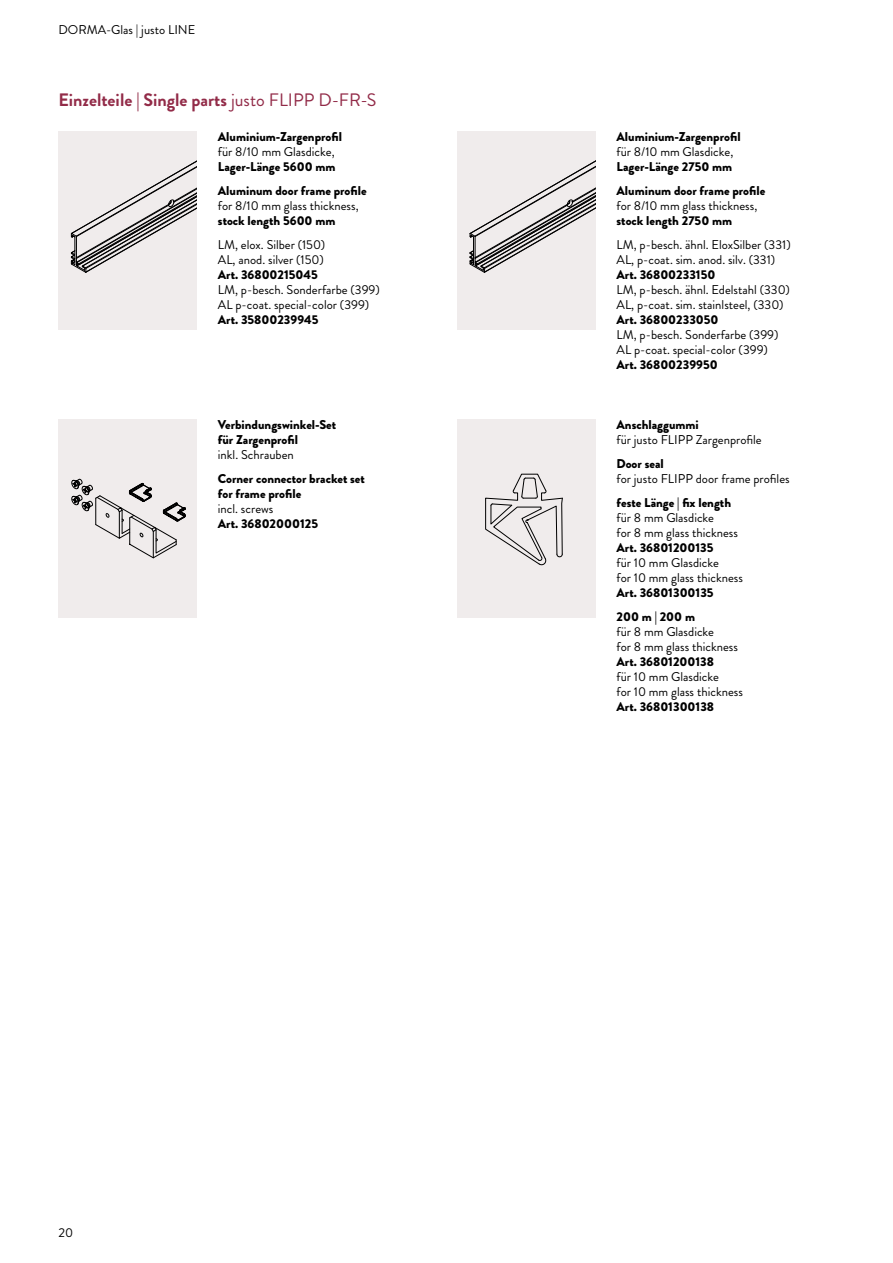
<style>
.page{position:relative;width:893px;height:1263px;background:#fff}
.page>*{position:absolute;margin:0;border:0;box-sizing:border-box;transform-origin:0 0}
.t1{font:700 18px "Brandon Grotesque";color:#922b48}
.t2{font:12.75px/15px "Brandon Grotesque";color:#000}
.t3{font:900 12.75px/24px "Brandon Grotesque";color:#000}
.s1{font-weight:400}
</style>
<div class="page">
<div style="left:58px;top:420px;width:139px;height:198px;background:#f0ecec"></div>
<svg style="left:72px;top:479px;width:114px;height:79px"></svg>
<div style="left:457px;top:420px;width:138px;height:198px;background:#f0ecec"></div>
<svg style="left:486px;top:474px;width:77px;height:91px"></svg>
<div style="left:58px;top:132px;width:139px;height:198px;background:#f0ecec"></div>
<svg style="left:71px;top:160px;width:126px;height:113px"></svg>
<div style="left:457px;top:132px;width:138px;height:198px;background:#f0ecec"></div>
<svg style="left:470px;top:160px;width:125px;height:113px"></svg>
<p class="t2" style="left:58px;top:23px;width:138px">DORMA-Glas | justo LINE</p>
<h1 class="t1" style="left:58px;top:92px;width:320px">Einzelteile | Single parts <span class="s1">justo FLIPP D-FR-S</span></h1>
<p class="t3" style="left:218px;top:126px;width:126px">Aluminium-Zargenprofil</p>
<p class="t2" style="left:218px;top:144px;width:118px">für 8/10 mm Glasdicke,</p>
<p class="t3" style="left:218px;top:156px;width:150px">Lager-Länge 5600 mm<br>Aluminum door frame profile</p>
<p class="t2" style="left:218px;top:198px;width:142px">for 8/10 mm glass thickness,</p>
<p class="t3" style="left:218px;top:210px;width:119px">stock length 5600 mm</p>
<p class="t2" style="left:218px;top:237px;width:109px">LM, elox. Silber (150)<br>AL, anod. silver (150)</p>
<p class="t3" style="left:218px;top:264px;width:101px">Art. 36800215045</p>
<p class="t2" style="left:218px;top:282px;width:163px">LM, p-besch. Sonderfarbe (399)<br>AL p-coat. special-color (399)</p>
<p class="t3" style="left:218px;top:309px;width:102px">Art. 35800239945</p>
<p class="t3" style="left:218px;top:418px;width:120px;line-height:15px">Verbindungswinkel-Set für Zargenprofil</p>
<p class="t2" style="left:218px;top:447px;width:77px">inkl. Schrauben</p>
<p class="t3" style="left:218px;top:472px;width:149px;line-height:15px">Corner connector bracket set for frame profile</p>
<p class="t2" style="left:218px;top:501px;width:57px">incl. screws</p>
<p class="t3" style="left:218px;top:513px;width:102px">Art. 36802000125</p>
<p class="t2" style="left:58px;top:1226px;width:16px">20</p>
<p class="t3" style="left:617px;top:126px;width:126px">Aluminium-Zargenprofil</p>
<p class="t2" style="left:617px;top:144px;width:118px">für 8/10 mm Glasdicke,</p>
<p class="t3" style="left:617px;top:156px;width:150px">Lager-Länge 2750 mm<br>Aluminum door frame profile</p>
<p class="t2" style="left:617px;top:198px;width:142px">for 8/10 mm glass thickness,</p>
<p class="t3" style="left:617px;top:210px;width:117px">stock length 2750 mm</p>
<p class="t2" style="left:617px;top:237px;width:176px">LM, p-besch. ähnl. EloxSilber (331)<br>AL, p-coat. sim. anod. silv. (331)</p>
<p class="t3" style="left:617px;top:264px;width:100px">Art. 36800233150</p>
<p class="t2" style="left:617px;top:282px;width:175px">LM, p-besch. ähnl. Edelstahl (330)<br>AL, p-coat. sim. stainlsteel, (330)</p>
<p class="t3" style="left:617px;top:309px;width:103px">Art. 36800233050</p>
<p class="t2" style="left:617px;top:327px;width:163px">LM, p-besch. Sonderfarbe (399)<br>AL p-coat. special-color (399)</p>
<p class="t3" style="left:617px;top:354px;width:103px">Art. 36800239950</p>
<p class="t3" style="left:617px;top:414px;width:84px">Anschlaggummi</p>
<p class="t2" style="left:617px;top:432px;width:147px">für justo FLIPP Zargenprofile</p>
<p class="t3" style="left:617px;top:453px;width:49px">Door seal</p>
<p class="t2" style="left:617px;top:471px;width:175px">for justo FLIPP door frame profiles</p>
<p class="t3" style="left:617px;top:492px;width:116px">feste Länge | fix length</p>
<p class="t2" style="left:617px;top:510px;width:123px">für 8 mm Glasdicke<br>for 8 mm glass thickness</p>
<p class="t3" style="left:617px;top:537px;width:99px">Art. 36801200135</p>
<p class="t2" style="left:617px;top:555px;width:128px">für 10 mm Glasdicke<br>for 10 mm glass thickness</p>
<p class="t3" style="left:617px;top:582px;width:99px">Art. 36801300135<br>200 m | 200 m</p>
<p class="t2" style="left:617px;top:624px;width:123px">für 8 mm Glasdicke<br>for 8 mm glass thickness</p>
<p class="t3" style="left:617px;top:651px;width:99px">Art. 36801200138</p>
<p class="t2" style="left:617px;top:669px;width:128px">für 10 mm Glasdicke<br>for 10 mm glass thickness</p>
<p class="t3" style="left:617px;top:696px;width:99px">Art. 36801300138</p>
</div>
